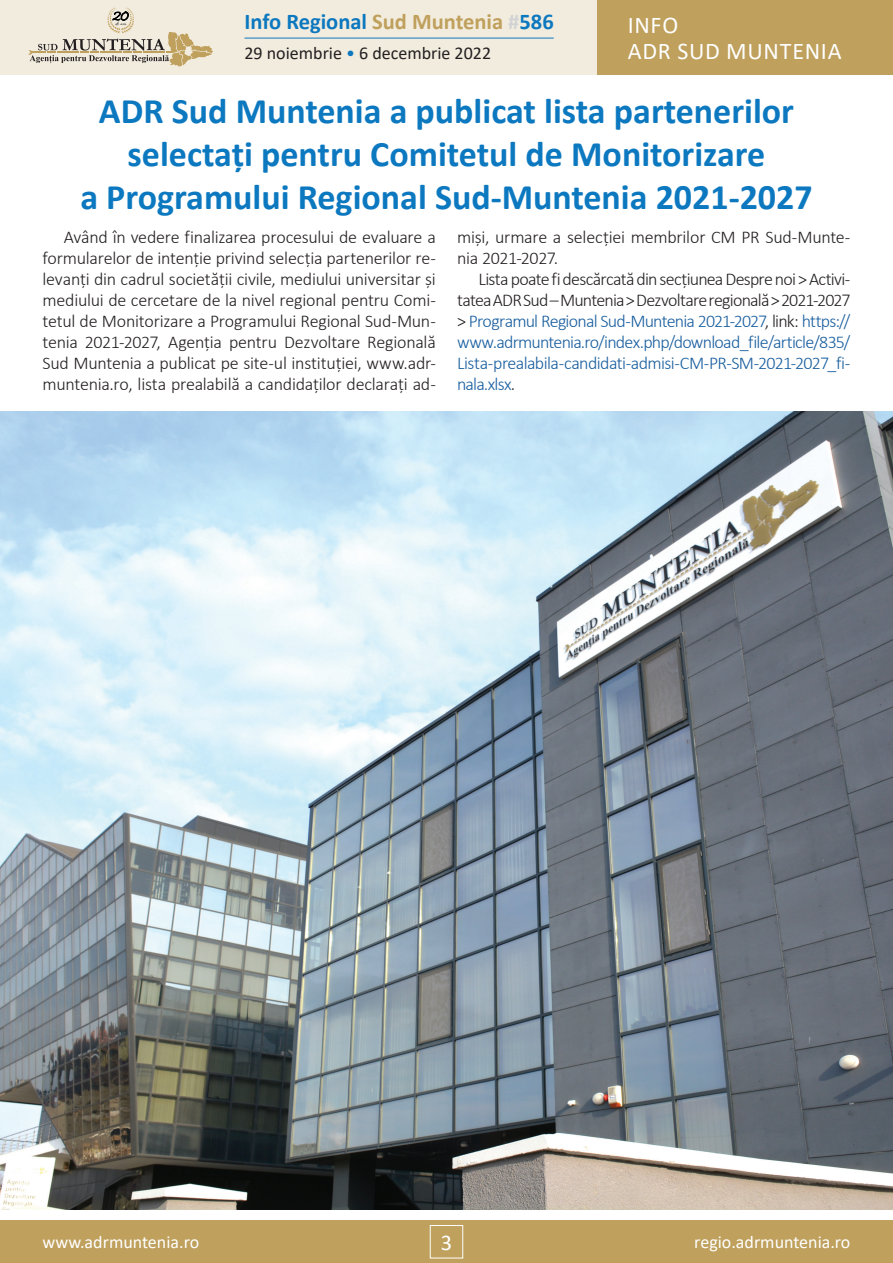
<style>
.page{position:relative;width:893px;height:1263px;background:#fff}
.page>*{position:absolute;margin:0;border:0;box-sizing:border-box;transform-origin:0 0}
.t1{font:700 36px/43.2px "Calibri";color:#0c78bf;text-align:center}
.t2{font:24px/25.5px "Calibri";letter-spacing:.03em;color:#fff}
.t3{font:700 22.5px "Calibri";color:#0c78bf}
.t4{font:22.5px "Calibri";color:#fff}
.t5{font:300 18px/21px "Calibri";letter-spacing:-.015em;color:#231f20;text-align:justify}
.t6{font:300 18px/21px "Calibri";letter-spacing:-.035em;color:#175d9e;text-align:justify}
.t7{font:18px "Calibri";color:#fff}
.t8{font:18px "Calibri";color:#231f20}
.s1{color:#bfa05c}
.s2{color:#d1d2d4}
.s3{color:#0c78bf}
.s4{color:#231f20}
</style>
<div class="page">
<div style="left:0;top:1220px;width:893px;height:43px;background:#bfa05c"></div>
<div style="left:430px;top:1225px;width:33px;height:33px;border:1px solid #fff"></div>
<div style="left:0;top:0;width:893px;height:75px;background:#f2ecdf"></div>
<div style="left:597px;top:0;width:296px;height:75px;background:#bfa05c"></div>
<hr style="left:244px;top:38px;width:310px;height:1px;background:#0c78bf">
<svg style="left:29px;top:8px;width:184px;height:58px"></svg>
<img style="left:0;top:411px;width:893px;height:798px">
<p class="t3" style="left:244px;top:6px;width:311px">Info Regional <span class="s1">Sud Muntenia</span> <span class="s2">#</span>586</p>
<p class="t8" style="left:244px;top:41px;width:248px">29 noiembrie <span class="s3">•</span> 6 decembrie 2022</p>
<h2 class="t2" style="left:628px;top:12px;width:216px">INFO<br>ADR SUD MUNTENIA</h2>
<h1 class="t1" style="left:80px;top:89px;width:734px">ADR Sud Muntenia a publicat lista partenerilor selectați pentru Comitetul de Monitorizare<br>a Programului Regional Sud-Muntenia 2021-2027</h1>
<p class="t5" style="left:43px;top:226px;width:395px;text-indent:21px">Având în vedere finalizarea procesului de evaluare a formularelor de intenție privind selecția partenerilor re&shy;levanți din cadrul societății civile, mediului universitar și mediului de cercetare de la nivel regional pentru Comi&shy;tetul de Monitorizare a Programului Regional Sud-Mun&shy;tenia 2021-2027, Agenția pentru Dezvoltare Regională Sud Muntenia a publicat pe site-ul instituției, www.adr&shy;muntenia.ro, lista prealabilă a candidaților declarați ad-</p>
<p class="t5" style="left:457px;top:226px;width:395px">miși, urmare a selecției membrilor CM PR Sud-Munte&shy;nia 2021-2027.</p>
<p class="t6" style="left:457px;top:268px;width:395px;text-indent:21px"><span class="s4">Lista poate fi descărcată din secțiunea Despre noi &gt; Activi&shy;tatea ADR Sud – Muntenia &gt; Dezvoltare regională &gt; 2021-2027 &gt;</span> Programul Regional Sud‐Muntenia 2021‐2027<span class="s4">, link:</span> https:// www.adrmuntenia.ro/index.php/download_file/article/835/ Lista-prealabila-candidati-admisi-CM-PR-SM-2021-2027_fi&shy;nala.xlsx<span class="s4">.</span></p>
<p class="t7" style="left:43px;top:1230px;width:158px">www.adrmuntenia.ro</p>
<p class="t4" style="left:441px;top:1226px;width:13px">3</p>
<p class="t7" style="left:694px;top:1230px;width:158px">regio.adrmuntenia.ro</p>
</div>
